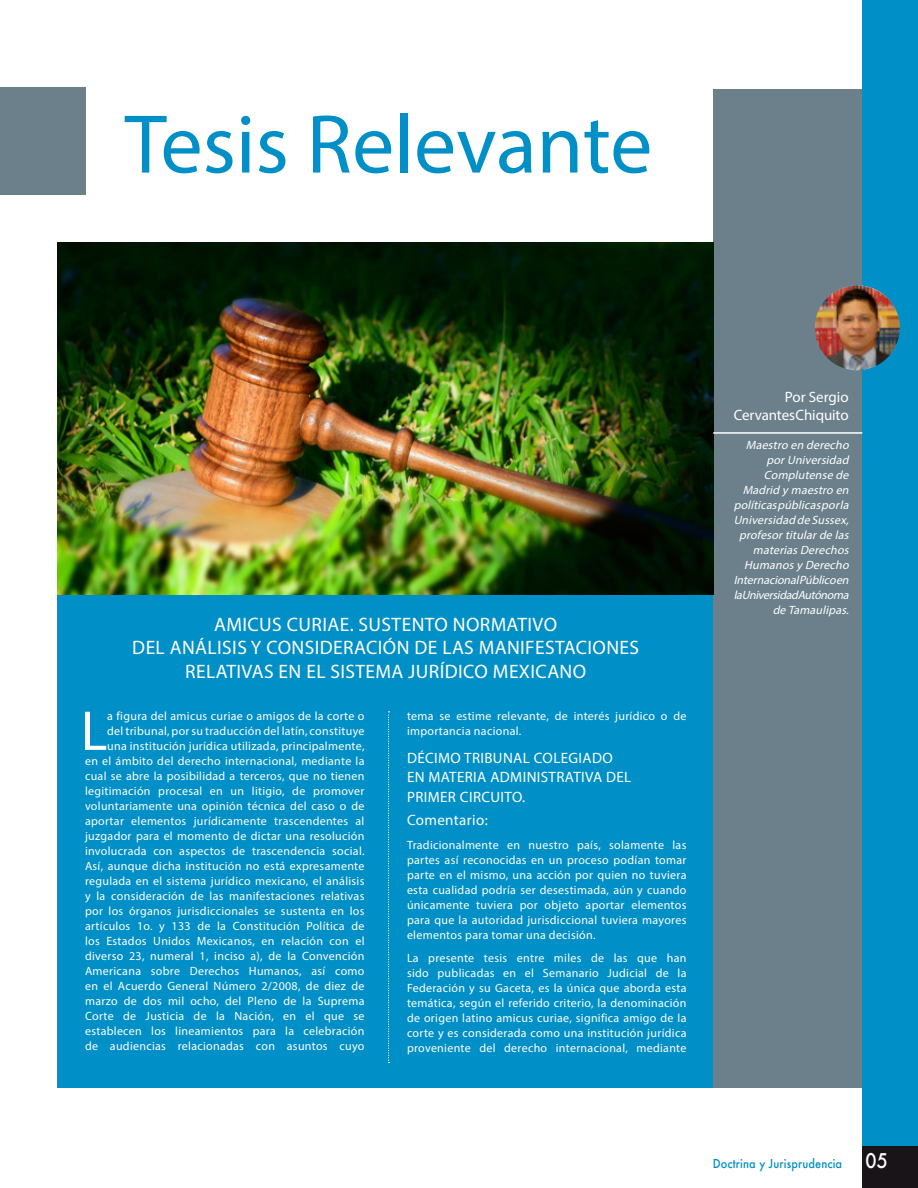
<style>
.page{position:relative;width:918px;height:1188px;background:#fff}
.page>*{position:absolute;margin:0;border:0;box-sizing:border-box;transform-origin:0 0}
.t1{font:84px "Myriad Pro";color:#008fc6}
.t2{font:56.55px "Myriad Pro";color:#fff}
.t3{font:19.5px/23.4px "Myriad Pro";letter-spacing:.02em;color:#fff}
.t4{font:15px/19.5px "Myriad Pro";letter-spacing:.025em;color:#fff}
.t5{font:15px/18px "Myriad Pro";letter-spacing:-.01em;color:#fff;text-align:right}
.t6{font:12px/15px "Myriad Pro";letter-spacing:.025em;color:#fff;text-align:justify}
.t7{font:italic 12px/15px "Myriad Pro";letter-spacing:.01em;color:#fff;text-align:right}
.t8{font:500 12px "Futura";letter-spacing:.01em;color:#008fc6;scale:.91 1}
.s1{font-size:19.8px;color:#fff}
</style>
<div class="page">
<div style="left:57px;top:243px;width:861px;height:844px;background:#008fc6"></div>
<div style="left:713px;top:89px;width:205px;height:998px;background:#6b808b"></div>
<div style="left:862px;top:1145px;width:56px;height:43px;background:#181418"></div>
<div style="left:862px;top:0;width:56px;height:1145px;background:#008fc6"></div>
<img style="left:57px;top:243px;width:656px;height:352px">
<img style="left:815px;top:285px;width:85px;height:85px;border-radius:43px">
<hr style="left:713px;top:432px;width:149px;height:2px;background:#fff">
<svg style="left:388px;top:711px;width:2px;height:352px"></svg>
<div style="left:0;top:87px;width:85px;height:108px;background:#6b808b"></div>
<h1 class="t1" style="left:125px;top:93px;width:529px">Tesis Relevante</h1>
<h3 class="t3" style="left:132px;top:612px;width:425px;text-indent:82px">AMICUS CURIAE. SUSTENTO NORMATIVO<br>DEL ANÁLISIS Y CONSIDERACI</h3>
<h3 class="t3" style="left:383px;top:636px;width:184px">ÓN DE LAS MANIFESTACIO</h3>
<h3 class="t3" style="left:606px;top:636px;width:34px">NES</h3>
<h3 class="t3" style="left:185px;top:659px;width:30px">RELATI</h3>
<h3 class="t3" style="left:242px;top:659px;width:215px">VAS EN EL SISTEMA JURÍDICO</h3>
<h3 class="t3" style="left:493px;top:659px;width:93px">MEXICANO</h3>
<p class="t6" style="left:85px;top:708px;width:281px;text-align:right">a figura del amicus curiae o amigos de la corte o<br>del tribunal, por su traducción del latín, constituye una institución jurídica utilizada, principalmente,<br>en el ámbito del derecho internacional, mediante la cual se abre la posibilidad a terceros, que no tienen legitimación procesal en un litigio, de promover voluntariamente una opinión técnica del caso o de aportar elementos jurídicamente trascendentes al juzgador para el momento de dictar una resolución involucrada con aspectos de trascendencia social.<br>Así, aunque dicha institución no está expresamente regulada en el sistema jurídico mexicano, el análisis y la consideración de las manifestaciones relativas por los órganos jurisdiccionales se sustenta en los artículos 1o. y 133 de la Constitución Política de los Estados Unidos Mexicanos, en relación con el diverso 23, numeral 1, inciso a), de la Convención Americana sobre Derechos Humanos, así como en el Acuerdo General Número 2/2008, de diez de marzo de dos mil ocho, del Pleno de la Suprema Corte de Justicia de la Nación, en el que se establecen los lineamientos para la celebración de audiencias relacionadas con asuntos cuyo</p>
<p class="t6" style="left:407px;top:708px;width:281px">tema se estime relevante, de interés jurídico o de importancia nacional.</p>
<h2 class="t2" style="left:81px;top:696px;width:23px">L</h2>
<p class="t4" style="left:407px;top:748px;width:181px">DÉCIMO TRI BUNAL COLEGIADO<br>EN MATERIA</p>
<p class="t4" style="left:490px;top:767px;width:67px">ADMINISTRATI</p>
<p class="t4" style="left:585px;top:767px;width:46px">VA DEL</p>
<p class="t4" style="left:407px;top:787px;width:62px">PRIMER CIRC</p>
<p class="t4" style="left:491px;top:787px;width:36px">UITO.</p>
<p class="t4" style="left:407px;top:810px;width:82px">Comentario:</p>
<p class="t6" style="left:407px;top:837px;width:281px">Tradicionalmente en nuestro país, solamente las partes así reconocidas en un proceso podían tomar parte en el mismo, una acción por quien no tuviera esta cualidad podría ser desestimada, aún y cuando únicamente tuviera por objeto aportar elementos para que la autoridad jurisdiccional tuviera mayores elementos para tomar una decisión.</p>
<p class="t6" style="left:407px;top:951px;width:281px">La presente tesis entre miles de las que han sido publicadas en el Semanario Judicial de la Federación y su Gaceta, es la única que aborda esta temática, según el referido criterio, la denominación de origen latino amicus curiae, significa amigo de la corte y es considerada como una institución jurídica proveniente del derecho internacional, mediante</p>
<p class="t5" style="left:734px;top:388px;width:116px">Por Sergio<br>Cervantes Chiquito</p>
<p class="t7" style="left:734px;top:438px;width:119px">Maestro en derecho porUniversidad<br>Complutense de<br>Madrid y maestro en políticaspúblicasporla<br>Universidad de Sussex, profesortitularde las materiasDerechos<br>Humanosy Derecho<br>InternacionalPúblico en laUniversidad Autónoma de Tamaulipas.</p>
<p class="t8" style="left:713px;top:1155px;width:194px">Doctrina y Jurisprudencia <span class="s1">05</span></p>
</div>
